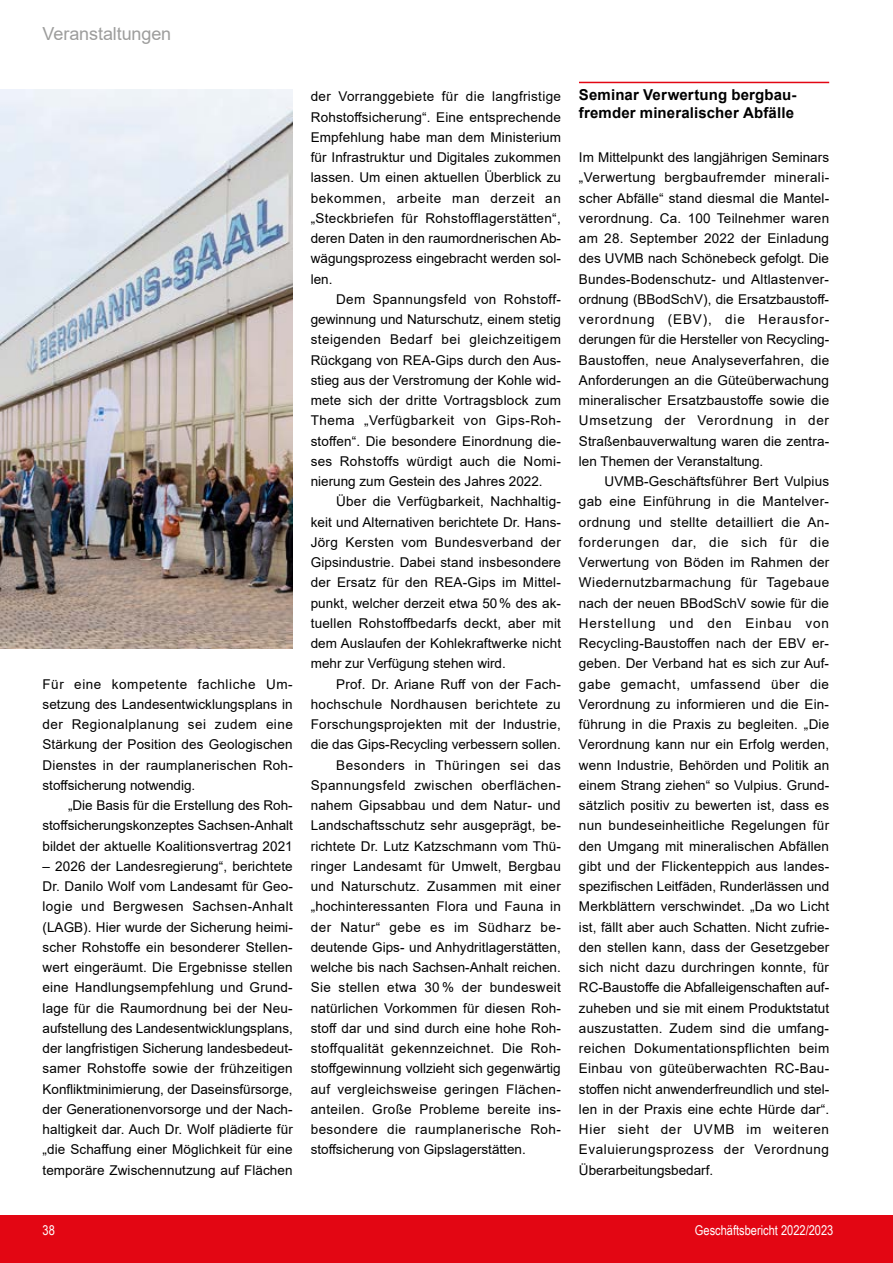
<style>
.page{position:relative;width:893px;height:1263px;background:#fff}
.page>*{position:absolute;margin:0;border:0;box-sizing:border-box;transform-origin:0 0}
.t1{font:18px "Arial";letter-spacing:-.005em;color:#9d9d9c}
.t2{font:700 15px/18px "Arial";letter-spacing:.01em;color:#000}
.t3{font:13.5px/20.2px "Arial";letter-spacing:.01em;color:#000;text-align:justify}
.t4{font:13.5px "Arial";letter-spacing:.035em;color:#000}
.t5{font:13.5px "Arial";letter-spacing:.03em;color:#000}
.t6{font:13.5px "Arial Narrow";color:#fff}
.t7{font:13.5px "Arial";letter-spacing:.04em;color:#000}
</style>
<div class="page">
<div style="left:0;top:1215px;width:893px;height:48px;background:#e30613"></div>
<hr style="left:579px;top:82px;width:250px;height:1px;background:#e30613">
<img style="left:0;top:89px;width:293px;height:559px">
<h1 class="t1" style="left:43px;top:22px;width:130px">Veranstaltungen</h1>
<p class="t3" style="left:43px;top:674px;width:252px">Für eine kompetente fachliche Um&shy;setzung des Landesentwicklungsplans in der Regionalplanung sei zudem eine Stärkung der Position des Geologischen Dienstes in der raumplanerischen Roh&shy;stoffsicherung notwendig.</p>
<p class="t3" style="left:43px;top:795px;width:252px;text-indent:26px">„Die Basis für die Erstellung des Roh&shy;stoffsicherungskonzeptes Sachsen-Anhalt bildet der aktuelle Koalitionsvertrag 2021</p>
<p class="t3" style="left:43px;top:856px;width:252px">– 2026 der Landesregierung“, berichtete Dr. Danilo Wolf vom Landesamt für Geo&shy;logie und Bergwesen Sachsen-Anhalt (LAGB). Hier wurde der Sicherung heimi&shy;scher Rohstoffe ein besonderer Stellen&shy;wert eingeräumt. Die Ergebnisse stellen eine Handlungsempfehlung und Grund&shy;lage für die Raumordnung bei der Neu&shy;aufstellung des Landesentwicklungsplans, der langfristigen Sicherung landesbedeut&shy;samer Rohstoffe sowie der frühzeitigen Konfliktminimierung, der Daseinsfürsorge, der Generationenvorsorge und der Nach&shy;haltigkeit dar. Auch Dr. Wolf plädierte für „die Schaffung einer Möglichkeit für eine temporäre Zwischennutzung auf Flächen</p>
<p class="t3" style="left:311px;top:86px;width:252px">der Vorranggebiete für die langfristige Rohstoffsicherung“. Eine entsprechende Empfehlung habe man dem Ministerium für Infrastruktur und Digitales zukommen lassen. Um einen aktuellen Überblick zu bekommen, arbeite man derzeit an „Steckbriefen für Rohstofflagerstätten“, deren Daten in den raumordnerischen Ab&shy;wägungsprozess eingebracht werden sol&shy;len.</p>
<p class="t3" style="left:311px;top:289px;width:252px;text-indent:26px">Dem Spannungsfeld von Rohstoff&shy;gewinnung und Naturschutz, einem stetig steigenden Bedarf bei gleichzeitigem Rückgang von REA-Gips durch den Aus&shy;stieg aus der Verstromung der Kohle wid&shy;mete sich der dritte Vortragsblock zum Thema „Verfügbarkeit von Gips-Roh&shy;stoffen“. Die besondere Einordnung die&shy;ses Rohstoffs würdigt auch die Nomi&shy;nierung zum Gestein des Jahres 2022.</p>
<p class="t3" style="left:311px;top:491px;width:252px;text-indent:26px">Über die Verfügbarkeit, Nachhaltig&shy;keit und Alternativen berichtete Dr. Hans-Jörg Kersten vom Bundesverband der Gipsindustrie. Dabei stand insbesondere der Ersatz für den REA-Gips im Mittel&shy;punkt, welcher derzeit etwa 50% des ak&shy;tuellen Rohstoffbedarfs deckt, aber mit dem Auslaufen der Kohlekraftwerke nicht mehr zur Verfügung stehen wird.</p>
<p class="t3" style="left:336px;top:674px;width:226px">Prof. Dr. Ariane Ruff von der Fach-</p>
<p class="t3" style="left:311px;top:694px;width:252px">hochschule Nordhausen berichtete zu</p>
<p class="t3" style="left:311px;top:714px;width:252px">Forschungsprojekten mit der Industrie,</p>
<p class="t3" style="left:311px;top:734px;width:252px">die das Gips-Recycling verbessern sollen.</p>
<p class="t7" style="left:336px;top:755px;width:226px">Besonders in Thüringen sei das</p>
<p class="t5" style="left:311px;top:776px;width:252px">Spannungsfeld zwischen oberflächen-</p>
<p class="t3" style="left:311px;top:795px;width:252px">nahem Gipsabbau und dem Natur- und</p>
<p class="t3" style="left:311px;top:815px;width:252px">Landschaftsschutz sehr ausgeprägt, be-</p>
<p class="t3" style="left:311px;top:836px;width:252px">richtete Dr. Lutz Katzschmann vom Thü-</p>
<p class="t3" style="left:311px;top:856px;width:252px">ringer Landesamt für Umwelt, Bergbau</p>
<p class="t3" style="left:311px;top:876px;width:252px">und Naturschutz. Zusammen mit einer</p>
<p class="t3" style="left:311px;top:896px;width:252px">„hochinteressanten Flora und Fauna in</p>
<p class="t4" style="left:311px;top:917px;width:252px">der Natur“ gebe es im Südharz be-</p>
<p class="t3" style="left:311px;top:937px;width:252px">deutende Gips- und Anhydritlagerstätten,</p>
<p class="t3" style="left:311px;top:957px;width:252px">welche bis nach Sachsen-Anhalt reichen.</p>
<p class="t3" style="left:311px;top:977px;width:252px">Sie stellen etwa 30 % der bundesweit</p>
<p class="t3" style="left:311px;top:998px;width:252px">natürlichen Vorkommen für diesen Roh-</p>
<p class="t3" style="left:311px;top:1018px;width:252px">stoff dar und sind durch eine hohe Roh-</p>
<p class="t3" style="left:311px;top:1038px;width:252px">stoffqualität gekennzeichnet. Die Roh-</p>
<p class="t3" style="left:311px;top:1058px;width:252px">stoffgewinnung vollzieht sich gegenwärtig</p>
<p class="t3" style="left:311px;top:1079px;width:252px">auf vergleichsweise geringen Flächen-</p>
<p class="t3" style="left:311px;top:1099px;width:252px">anteilen. Große Probleme bereite ins-</p>
<p class="t4" style="left:311px;top:1120px;width:252px">besondere die raumplanerische Roh-</p>
<p class="t3" style="left:311px;top:1139px;width:217px">stoffsicherung von Gipslagerstätten.</p>
<p class="t2" style="left:579px;top:86px;width:219px">Seminar Verwertung bergbau&shy;fremder mineralischer Abfälle</p>
<p class="t3" style="left:579px;top:147px;width:252px">Im Mittelpunkt des langjährigen Seminars „Verwertung bergbaufremder minerali&shy;scher Abfälle“ stand diesmal die Mantel&shy;verordnung. Ca. 100 Teilnehmer waren am 28. September 2022 der Einladung des UVMB nach Schönebeck gefolgt. Die Bundes-Bodenschutz- und Altlastenver&shy;ordnung (BBodSchV), die Ersatzbaustoff&shy;verordnung (EBV), die Herausfor&shy;derungen für die Hersteller von Recycling-Baustoffen, neue Analyseverfahren, die Anforderungen an die Güteüberwachung mineralischer Ersatzbaustoffe sowie die Umsetzung der Verordnung in der Straßenbauverwaltung waren die zentra&shy;len Themen der Veranstaltung.</p>
<p class="t3" style="left:579px;top:471px;width:252px;text-indent:26px">UVMB-Geschäftsführer Bert Vulpius gab eine Einführung in die Mantelver&shy;ordnung und stellte detailliert die An&shy;forderungen dar, die sich für die Verwertung von Böden im Rahmen der Wiedernutzbarmachung für Tagebaue nach der neuen BBodSchV sowie für die Herstellung und den Einbau von Recycling-Baustoffen nach der EBV er&shy;geben. Der Verband hat es sich zur Auf&shy;gabe gemacht, umfassend über die Verordnung zu informieren und die Ein&shy;führung in die Praxis zu begleiten. „Die Verordnung kann nur ein Erfolg werden, wenn Industrie, Behörden und Politik an einem Strang ziehen“ so Vulpius. Grund&shy;sätzlich positiv zu bewerten ist, dass es nun bundeseinheitliche Regelungen für den Umgang mit mineralischen Abfällen gibt und der Flickenteppich aus landes&shy;spezifischen Leitfäden, Runderlässen und Merkblättern verschwindet. „Da wo Licht ist, fällt aber auch Schatten. Nicht zufrie&shy;den stellen kann, dass der Gesetzgeber sich nicht dazu durchringen konnte, für RC-Baustoffe die Abfalleigenschaften auf&shy;zuheben und sie mit einem Produktstatut auszustatten. Zudem sind die umfang&shy;reichen Dokumentationspflichten beim Einbau von güteüberwachten RC-Bau&shy;stoffen nicht anwenderfreundlich und stel&shy;len in der Praxis eine echte Hürde dar“.<br>Hier sieht der UVMB im weiteren Evaluierungsprozess der Verordnung Überarbeitungsbedarf.</p>
<p class="t6" style="left:43px;top:1221px;width:14px">38</p>
<p class="t6" style="left:695px;top:1221px;width:140px">Geschäftsbericht 2022/2023</p>
</div>
